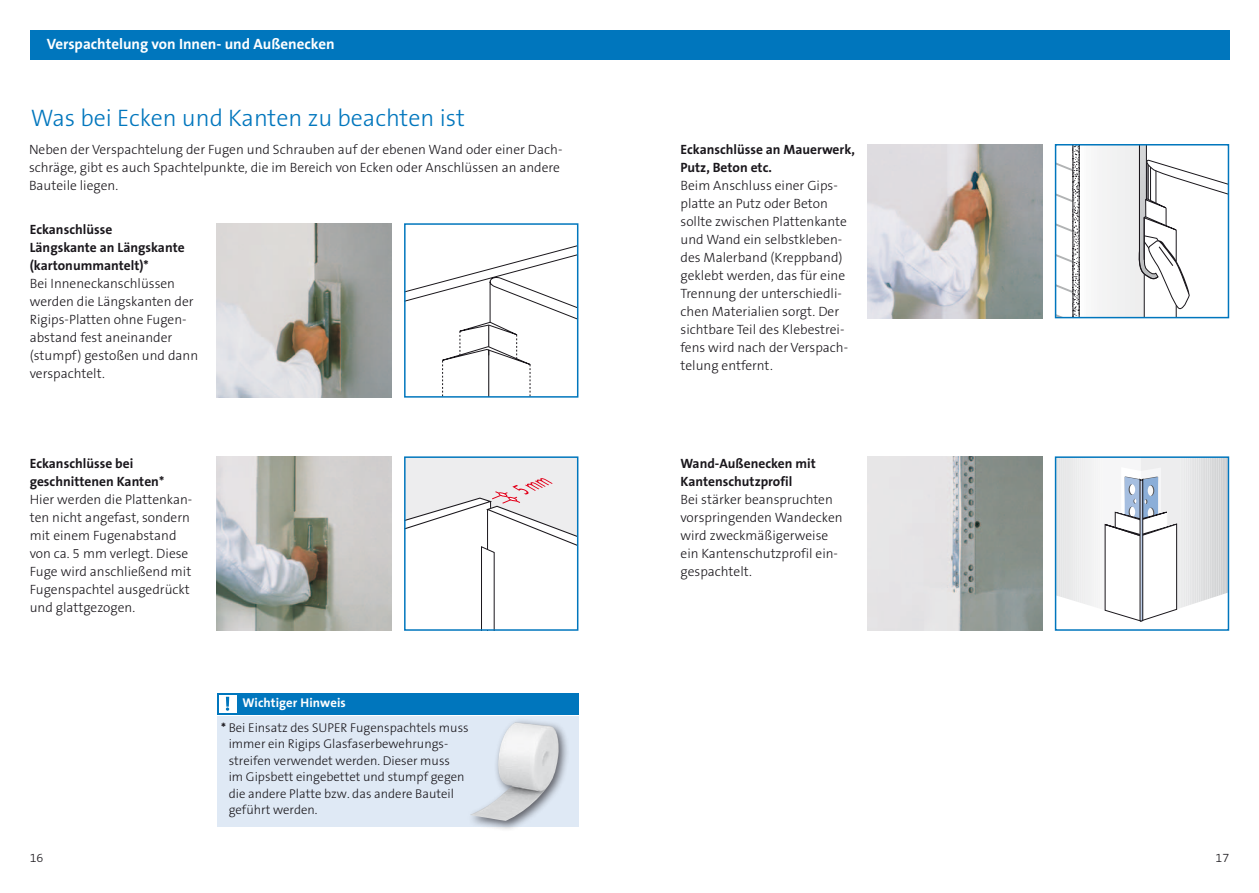
<style>
.page{position:relative;width:1259px;height:893px;background:#fff}
.page>*{position:absolute;margin:0;border:0;box-sizing:border-box;transform-origin:0 0}
.t1{font:300 24px "The Sans B3";color:#0076bd}
.t2{font:700 15px "The Sans B7";color:#fff}
.t3{font:300 13.5px/18px "The Sans B3";color:#1a171c}
.t4{font:700 13.5px/18px "The Sans B7";color:#1a171c}
.t5{font:300 12.75px/16.5px "The Sans B3";color:#1a171c}
.t6{font:700 12.75px "The Sans B7";letter-spacing:.005em;color:#fff}
.t7{font:300 12.45px "The Sans B W3";color:#1a171c}
.s1{font-family:"The Sans B7";font-weight:700}
</style>
<div class="page">
<div style="left:30px;top:30px;width:1199px;height:30px;background:#0076bd"></div>
<img style="left:217px;top:223px;width:174px;height:175px">
<hr style="left:1084px;top:145px;width:2px;height:173px;background:#fbfbfb">
<hr style="left:1086px;top:145px;width:3px;height:173px;background:#f9f9f9">
<hr style="left:1089px;top:145px;width:2px;height:173px;background:#f8f9f9">
<hr style="left:1091px;top:145px;width:3px;height:173px;background:#f7f7f7">
<hr style="left:1094px;top:145px;width:2px;height:173px;background:#f6f6f7">
<hr style="left:1096px;top:145px;width:3px;height:173px;background:#f5f5f5">
<hr style="left:1099px;top:145px;width:3px;height:173px;background:#f4f4f5">
<hr style="left:1102px;top:145px;width:2px;height:173px;background:#f3f4f4">
<hr style="left:1104px;top:145px;width:3px;height:173px;background:#f3f4f4">
<hr style="left:1107px;top:145px;width:2px;height:173px;background:#f3f3f3">
<hr style="left:1109px;top:145px;width:3px;height:173px;background:#f2f2f3">
<hr style="left:1112px;top:145px;width:2px;height:173px;background:#f1f2f2">
<hr style="left:1115px;top:145px;width:2px;height:173px;background:#f1f2f2">
<hr style="left:1117px;top:145px;width:3px;height:173px;background:#f0f1f1">
<hr style="left:1120px;top:145px;width:2px;height:173px;background:#f0f0f1">
<hr style="left:1122px;top:145px;width:3px;height:173px;background:#f0f0f1">
<hr style="left:1125px;top:145px;width:2px;height:173px;background:#efeff0">
<hr style="left:1127px;top:145px;width:3px;height:173px;background:#efeff0">
<hr style="left:1130px;top:145px;width:3px;height:173px;background:#eeefef">
<hr style="left:1133px;top:145px;width:2px;height:173px;background:#eeefef">
<hr style="left:1135px;top:145px;width:3px;height:173px;background:#eee">
<svg style="left:1057px;top:147px;width:21px;height:168px"></svg>
<svg style="left:1138px;top:147px;width:88px;height:168px"></svg>
<hr style="left:1078px;top:145px;width:1px;height:173px;background:#1a171c">
<hr style="left:1072px;top:145px;width:1px;height:173px;background:#1a171c">
<hr style="left:1155px;top:171px;width:1px;height:32px;background:#1a171c">
<hr style="left:1148px;top:165px;width:1px;height:34px;background:#1a171c">
<hr style="left:1146px;top:163px;width:1px;height:36px;background:#1a171c">
<hr style="left:1150px;top:167px;width:1px;height:34px;background:#1a171c">
<div style="left:1054px;top:144px;width:175px;height:174px;border:2px solid #0076bd"></div>
<svg style="left:407px;top:459px;width:168px;height:169px"></svg>
<div style="left:404px;top:456px;width:174px;height:175px;border:2px solid #0076bd"></div>
<svg style="left:1057px;top:459px;width:169px;height:162px"></svg>
<div style="left:1054px;top:456px;width:175px;height:175px;border:2px solid #0076bd"></div>
<svg style="left:407px;top:246px;width:168px;height:149px"></svg>
<hr style="left:488px;top:349px;width:1px;height:48px;background:#1a171c">
<div style="left:404px;top:223px;width:174px;height:175px;border:2px solid #0076bd"></div>
<img style="left:217px;top:456px;width:174px;height:175px">
<img style="left:867px;top:144px;width:175px;height:174px">
<img style="left:867px;top:456px;width:175px;height:175px">
<div style="left:217px;top:716px;width:361px;height:111px;background:#dfe9f5"></div>
<div style="left:217px;top:693px;width:361px;height:21px;background:#0076bd"></div>
<div style="left:219px;top:695px;width:17px;height:17px;background:#fff"></div>
<svg style="left:226px;top:697px;width:3px;height:14px"></svg>
<div style="left:466px;top:718px;width:104px;height:113px;background:#1a171c;opacity:.65"></div>
<img style="left:470px;top:722px;width:90px;height:99px">
<p class="t2" style="left:47px;top:36px;width:289px">Verspachtelung von Innen- und Außenecken</p>
<h1 class="t1" style="left:31px;top:105px;width:436px">Was bei Ecken und Kanten zu beachten ist</h1>
<p class="t3" style="left:29px;top:141px;width:535px">Neben der Verspachtelung der Fugen und Schrauben auf der ebenen Wand oder einer Dach&shy;schräge, gibt es auch Spachtelpunkte, die im Bereich von Ecken oder Anschlüssen an andere<br>Bauteile liegen.</p>
<p class="t4" style="left:30px;top:221px;width:156px">Eckanschlüsse<br>Längskante an Längskante (kartonummantelt)*</p>
<p class="t3" style="left:30px;top:275px;width:170px">Bei Inneneckanschlüssen werden die Längskanten der<br>Rigips-Platten ohne Fugen&shy;abstand fest aneinander (stumpf) gestoßen und dann verspachtelt.</p>
<p class="t4" style="left:30px;top:455px;width:136px">Eckanschlüsse bei geschnittenen Kanten*</p>
<p class="t3" style="left:30px;top:491px;width:164px">Hier werden die Plattenkan&shy;ten nicht angefast, sondern mit einem Fugenabstand von ca. 5 mm verlegt. Diese<br>Fuge wird anschließend mit<br>Fugenspachtel ausgedrückt und glattgezogen.</p>
<p class="t6" style="left:242px;top:696px;width:105px">Wichtiger Hinweis</p>
<p class="t5" style="left:229px;top:720px;width:241px;text-indent:-8px"><span class="s1">*</span> Bei Einsatz des SUPER Fugenspachtels muss immer ein Rigips Glasfaserbewehrungs&shy;streifen verwendet werden. Dieser muss<br>im Gipsbett eingebettet und stumpf gegen die andere Platte bzw. das andere Bauteil geführt werden.</p>
<p class="t4" style="left:680px;top:141px;width:176px">Eckanschlüsse an Mauerwerk,<br>Putz, Beton etc.</p>
<p class="t3" style="left:680px;top:177px;width:169px">Beim Anschluss einer Gips&shy;platte an Putz oder Beton sollte zwischen Plattenkante und Wand ein selbstkleben&shy;des Malerband (Kreppband) geklebt werden, das für eine<br>Trennung der unterschiedli&shy;chen Materialien sorgt. Der sichtbare Teil des Klebestrei&shy;fens wird nach der Verspach&shy;telung entfernt.</p>
<p class="t4" style="left:680px;top:455px;width:137px">Wand-Außenecken mit<br>Kantenschutzprofil</p>
<p class="t3" style="left:680px;top:491px;width:164px">Bei stärker beanspruchten vorspringenden Wandecken wird zweckmäßigerweise ein Kantenschutzprofil ein&shy;gespachtelt.</p>
<p class="t7" style="left:30px;top:850px;width:15px">16</p>
<p class="t7" style="left:1215px;top:850px;width:15px">17</p>
</div>
